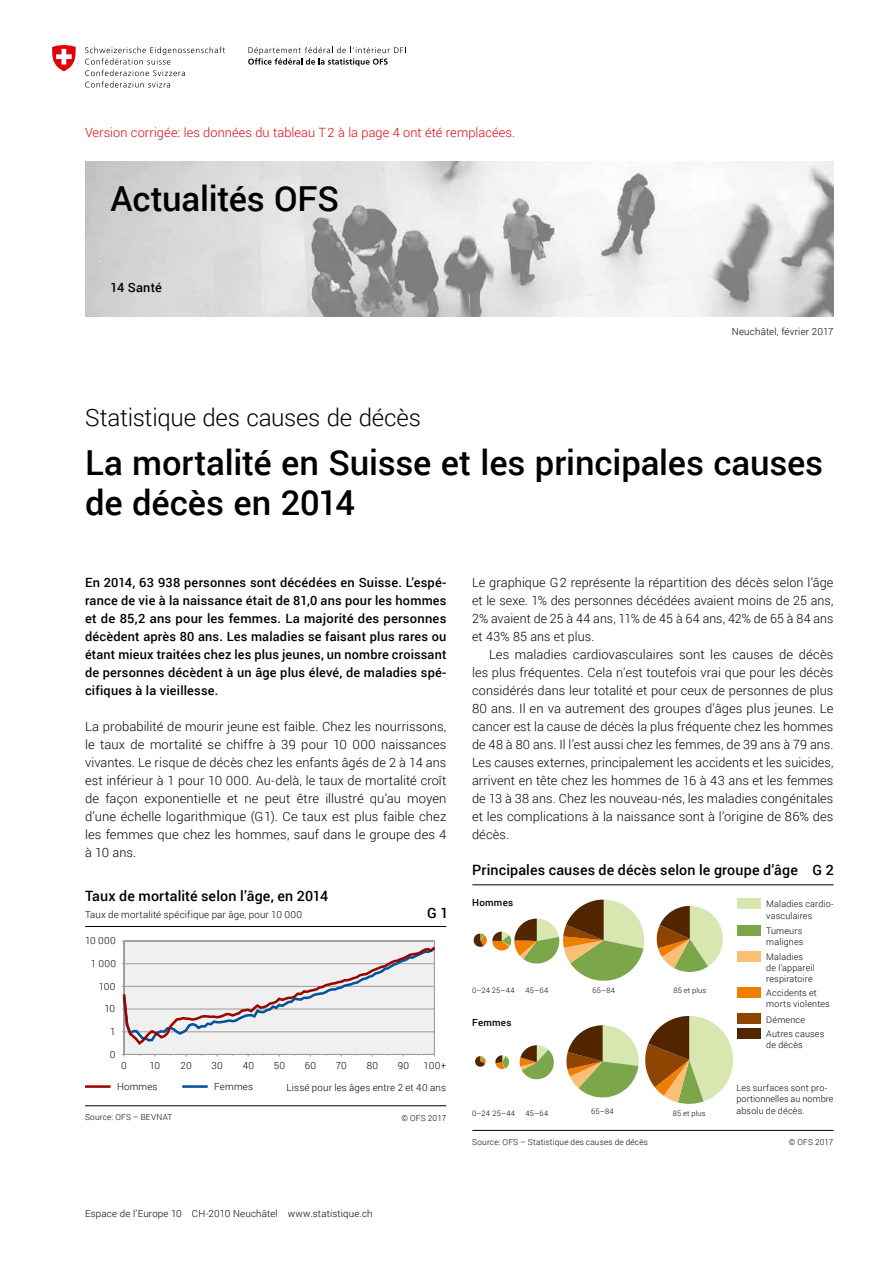
<style>
.page{position:relative;width:893px;height:1263px;background:#fff}
.page>*{position:absolute;margin:0;border:0;box-sizing:border-box;transform-origin:0 0}
.TS_Titel{font:500 34.5px/40.5px "Roboto";letter-spacing:-.005em;color:#000}
.TS_Untertitel{font:300 24px "Roboto";letter-spacing:-.01em;color:#000}
.t1{font:500 14.25px "Roboto";letter-spacing:.01em;color:#000}
.Grundtext_F{font:300 12.75px/18px "Roboto";letter-spacing:.005em;color:#000;text-align:justify}
.Grundtext_Einzug{font:300 12.75px/18px "Roboto";letter-spacing:.005em;color:#000;text-align:justify}
.Grundtext_F-2{font:500 12.75px/18px "Roboto";letter-spacing:.015em;color:#000;text-align:justify}
.Grundtext_F-3{font:300 12.75px "Roboto";letter-spacing:.01em;color:#e3000b}
.Grundtext_Linksbündi{font:500 12.75px "Roboto";letter-spacing:.015em;color:#000}
.t2{font:300 9.75px "Roboto";letter-spacing:.015em;color:#000}
.t3{font:500 9.75px "Roboto";letter-spacing:.025em;color:#000}
.t4{font:300 9px/10.8px "Roboto";letter-spacing:.015em;color:#000}
.t5{font:300 8.25px "Roboto";letter-spacing:.02em;color:#000}
.t6{font:300 7.5px "Roboto";letter-spacing:.025em;color:#000}
</style>
<div class="page">
<img style="left:85px;top:162px;width:748px;height:155px">
<svg style="left:248px;top:47px;width:158px;height:19px"></svg>
<svg style="left:85px;top:47px;width:140px;height:41px"></svg>
<svg style="left:52px;top:45px;width:24px;height:26px"></svg>
<svg style="left:121px;top:940px;width:314px;height:4px"></svg>
<svg style="left:85px;top:944px;width:351px;height:144px"></svg>
<hr style="left:182px;top:1085px;width:26px;height:3px;background:#00549d">
<hr style="left:85px;top:926px;width:361px;height:1px;background:#000">
<hr style="left:85px;top:1105px;width:361px;height:1px;background:#000">
<hr style="left:472px;top:1130px;width:361px;height:1px;background:#000">
<hr style="left:472px;top:884px;width:361px;height:1px;background:#000">
<div style="left:737px;top:898px;width:23px;height:11px;background:#d8e6b0"></div>
<div style="left:737px;top:925px;width:23px;height:10px;background:#7ba649"></div>
<div style="left:737px;top:951px;width:23px;height:11px;background:#fabf74"></div>
<div style="left:737px;top:987px;width:23px;height:11px;background:#f07e00"></div>
<div style="left:737px;top:1014px;width:23px;height:10px;background:#8f4500"></div>
<div style="left:737px;top:1028px;width:23px;height:11px;background:#512500"></div>
<svg style="left:474px;top:899px;width:170px;height:82px"></svg>
<svg style="left:657px;top:906px;width:66px;height:66px"></svg>
<svg style="left:475px;top:1056px;width:11px;height:11px"></svg>
<svg style="left:495px;top:1055px;width:14px;height:14px"></svg>
<svg style="left:520px;top:1045px;width:34px;height:34px"></svg>
<svg style="left:566px;top:1025px;width:73px;height:72px"></svg>
<svg style="left:645px;top:1016px;width:88px;height:88px"></svg>
<p class="Grundtext_F-3" style="left:85px;top:124px;width:432px">Version corrigée: les données du tableau T2 à la page 4 ont été remplacées.</p>
<h1 class="TS_Titel" style="left:111px;top:177px;width:230px">Actualités OFS</h1>
<p class="Grundtext_Linksbündi" style="left:111px;top:278px;width:53px">14 Santé</p>
<p class="t2" style="left:732px;top:325px;width:103px">Neuchâtel, février 2017</p>
<h1 class="TS_Untertitel" style="left:85px;top:400px;width:337px">Statistique des causes de décès</h1>
<h1 class="TS_Titel" style="left:85px;top:441px;width:740px">La mortalité en Suisse et les principales causes de décès en 2014</h1>
<p class="Grundtext_F-2" style="left:85px;top:573px;width:363px">En 2014, 63 938 personnes sont décédées en Suisse. L’espé&shy;rance de vie à la naissance était de 81,0 ans pour les hommes et de 85,2 ans pour les femmes. La majorité des personnes décèdent après 80 ans. Les maladies se faisant plus rares ou étant mieux traitées chez les plus jeunes, un nombre croissant de personnes décèdent à un âge plus élevé, de maladies spé&shy;cifiques à la vieillesse.</p>
<p class="Grundtext_F" style="left:85px;top:717px;width:363px">La probabilité de mourir jeune est faible. Chez les nourrissons, le taux de mortalité se chiffre à 39 pour 10 000 naissances vivantes. Le risque de décès chez les enfants âgés de 2 à 14 ans est inférieur à 1 pour 10 000. Au-delà, le taux de mortalité croît de façon exponentielle et ne peut être illustré qu’au moyen d’une échelle logarithmique (G1). Ce taux est plus faible chez les femmes que chez les hommes, sauf dans le groupe des 4 à 10 ans.</p>
<p class="t1" style="left:85px;top:886px;width:245px">Taux de mortalité selon l’âge, en 2014</p>
<p class="t2" style="left:85px;top:907px;width:218px">Taux de mortalité spécifique par âge, pour 10 000</p>
<p class="t1" style="left:427px;top:903px;width:23px">G 1</p>
<p class="t2" style="left:85px;top:934px;width:32px">10 000</p>
<p class="t2" style="left:91px;top:957px;width:27px">1 000</p>
<p class="t2" style="left:99px;top:979px;width:18px">100</p>
<p class="t2" style="left:104px;top:1002px;width:12px">10</p>
<p class="t2" style="left:110px;top:1025px;width:7px">1</p>
<p class="t2" style="left:110px;top:1047px;width:7px">0</p>
<p class="t2" style="left:121px;top:1059px;width:7px">0</p>
<p class="t2" style="left:150px;top:1059px;width:12px">10</p>
<p class="t2" style="left:181px;top:1059px;width:13px">20</p>
<p class="t2" style="left:212px;top:1059px;width:13px">30</p>
<p class="t2" style="left:243px;top:1059px;width:13px">40</p>
<p class="t2" style="left:274px;top:1059px;width:13px">50</p>
<p class="t2" style="left:305px;top:1059px;width:13px">60</p>
<p class="t2" style="left:336px;top:1059px;width:13px">70</p>
<p class="t2" style="left:367px;top:1059px;width:13px">80</p>
<p class="t2" style="left:398px;top:1059px;width:13px">90</p>
<p class="t2" style="left:117px;top:1080px;width:42px">Hommes</p>
<p class="t2" style="left:214px;top:1080px;width:40px">Femmes</p>
<p class="t2" style="left:424px;top:1059px;width:24px">100+</p>
<p class="t2" style="left:287px;top:1080px;width:161px">Lissé pour les âges entre 2 et 40 ans</p>
<p class="t5" style="left:85px;top:1112px;width:89px">Source: OFS – BEVNAT</p>
<p class="t5" style="left:402px;top:1112px;width:46px">© OFS 2017</p>
<p class="t2" style="left:85px;top:1207px;width:289px">Espace de l’Europe 10 CH-2010 Neuchâtel www.statistique.ch</p>
<p class="Grundtext_F" style="left:472px;top:573px;width:363px">Le graphique G2 représente la répartition des décès selon l’âge et le sexe. 1% des personnes décédées avaient moins de 25 ans, 2% avaient de 25 à 44 ans, 11% de 45 à 64 ans, 42% de 65 à 84 ans et 43% 85 ans et plus.</p>
<p class="Grundtext_Einzug" style="left:472px;top:645px;width:363px;text-indent:17px">Les maladies cardiovasculaires sont les causes de décès les plus fréquentes. Cela n’est toutefois vrai que pour les décès considérés dans leur totalité et pour ceux de personnes de plus 80 ans. Il en va autrement des groupes d’âges plus jeunes. Le cancer est la cause de décès la plus fréquente chez les hommes de 48 à 80 ans. Il l’est aussi chez les femmes, de 39 ans à 79 ans.<br>Les causes externes, principalement les accidents et les suicides, arrivent en tête chez les hommes de 16 à 43 ans et les femmes de 13 à 38 ans. Chez les nouveau-nés, les maladies congénitales et les complications à la naissance sont à l’origine de 86% des décès.</p>
<p class="t1" style="left:472px;top:860px;width:363px">Principales causes de décès selon le groupe d’âge G 2</p>
<p class="t3" style="left:472px;top:896px;width:42px">Hommes</p>
<p class="t4" style="left:766px;top:898px;width:69px;line-height:11.9px">Maladies cardio&shy;vasculaires</p>
<p class="t4" style="left:766px;top:924px;width:39px;line-height:11.9px">Tumeurs malignes</p>
<p class="t4" style="left:766px;top:951px;width:50px">Maladies de l’appareil respiratoire</p>
<p class="t4" style="left:766px;top:987px;width:65px">Accidents et morts violentes</p>
<p class="t4" style="left:766px;top:1012px;width:59px;line-height:14.5px">Démence<br>Autres causes</p>
<p class="t4" style="left:766px;top:1039px;width:38px">de décès</p>
<p class="t6" style="left:472px;top:985px;width:44px">0–24 25–44</p>
<p class="t6" style="left:525px;top:985px;width:24px">45–64</p>
<p class="t6" style="left:592px;top:985px;width:24px">65–84</p>
<p class="t6" style="left:673px;top:985px;width:34px">85 et plus</p>
<p class="t3" style="left:472px;top:1015px;width:41px">Femmes</p>
<p class="t4" style="left:736px;top:1081px;width:98px;line-height:11.7px">Les surfaces sont pro&shy;portionnelles au nombre</p>
<p class="t6" style="left:472px;top:1108px;width:45px">0–24 25–44</p>
<p class="t6" style="left:525px;top:1108px;width:24px">45–64</p>
<p class="t6" style="left:591px;top:1106px;width:24px">65–84</p>
<p class="t6" style="left:673px;top:1108px;width:34px">85 et plus</p>
<p class="t4" style="left:736px;top:1105px;width:70px">absolu de décès.</p>
<p class="t5" style="left:472px;top:1136px;width:177px">Source: OFS – Statistique des causes de décès</p>
<p class="t5" style="left:789px;top:1136px;width:46px">© OFS 2017</p>
</div>
